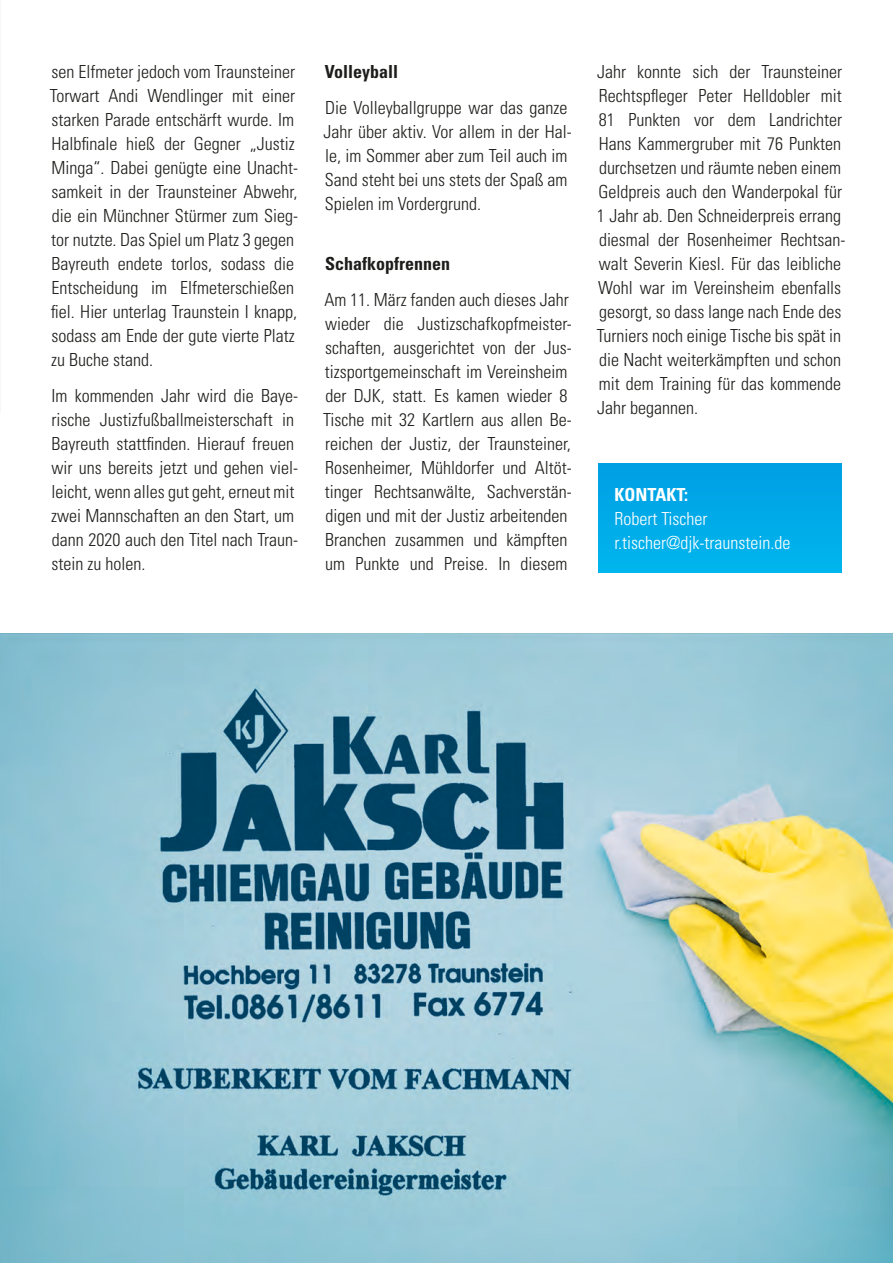
<style>
.page{position:relative;width:893px;height:1263px;background:#fff}
.page>*{position:absolute;margin:0;border:0;box-sizing:border-box;transform-origin:0 0}
.t1{font:300 condensed 18px/24px "Univers LT Std";color:#1d1d1b}
.t2{font:300 condensed 18px/24px "Univers LT Std";color:#fff}
.t3{font:700 condensed 18px "Univers LT Std";color:#1d1d1b}
.t4{font:700 condensed 18px "Univers LT Std";color:#fff}
</style>
<div class="page">
<div style="left:598px;top:464px;width:244px;height:108px;background:#00aae8"></div>
<img style="left:0;top:634px;width:893px;height:629px">
<p class="t1" style="left:50px;top:60px;width:250px">sen Elfmeter jedoch vom Traunsteiner Torwart Andi Wendlinger mit einer starken Parade entschärft wurde. Im Halbfinale hieß der Gegner „Justiz Minga“. Dabei genügte eine Unacht&shy;samkeit in der Traunsteiner Abwehr, die ein Münchner Stürmer zum Sieg&shy;tor nutzte. Das Spiel um Platz 3 gegen Bayreuth endete torlos, sodass die Entscheidung im Elfmeterschießen fiel. Hier unterlag Traunstein I knapp, sodass am Ende der gute vierte Platz zu Buche stand.</p>
<p class="t1" style="left:51px;top:384px;width:249px">Im kommenden Jahr wird die Baye&shy;rische Justizfußballmeisterschaft in Bayreuth stattfinden. Hierauf freuen wir uns bereits jetzt und gehen viel&shy;leicht, wenn alles gut geht, erneut mit zwei Mannschaften an den Start, um dann 2020 auch den Titel nach Traun&shy;stein zu holen.</p>
<p class="t3" style="left:325px;top:60px;width:75px">Volleyball</p>
<p class="t1" style="left:324px;top:96px;width:250px">Die Volleyballgruppe war das ganze<br>Jahr über aktiv. Vor allem in der Hal&shy;le, im Sommer aber zum Teil auch im<br>Sand steht bei uns stets der Spaß am<br>Spielen im Vordergrund.</p>
<p class="t3" style="left:325px;top:252px;width:127px">Schafkopfrennen</p>
<p class="t1" style="left:323px;top:288px;width:250px">Am 11. März fanden auch dieses Jahr wieder die Justizschafkopfmeister&shy;schaften, ausgerichtet von der Jus&shy;tizsportgemeinschaft im Vereinsheim der DJK, statt. Es kamen wieder 8<br>Tische mit 32 Kartlern aus allen Be&shy;reichen der Justiz, der Traunsteiner, Rosenheimer, Mühldorfer und Altöt&shy;tinger Rechtsanwälte, Sachverstän&shy;digen und mit der Justiz arbeitenden Branchen zusammen und kämpften um Punkte und Preise. In diesem</p>
<p class="t1" style="left:597px;top:59px;width:250px">Jahr konnte sich der Traunsteiner Rechtspfleger Peter Helldobler mit 81 Punkten vor dem Landrichter Hans Kammergruber mit 76 Punkten durchsetzen und räumte neben einem Geldpreis auch den Wanderpokal für 1 Jahr ab. Den Schneiderpreis errang diesmal der Rosenheimer Rechtsan&shy;walt Severin Kiesl. Für das leibliche Wohl war im Vereinsheim ebenfalls gesorgt, so dass lange nach Ende des Turniers noch einige Tische bis spät in die Nacht weiterkämpften und schon mit dem Training für das kommende Jahr begannen.</p>
<p class="t4" style="left:614px;top:483px;width:75px">KONTAKT:</p>
<p class="t2" style="left:614px;top:506px;width:178px">Robert Tischer r.tischer@djk-traunstein.de</p>
</div>
